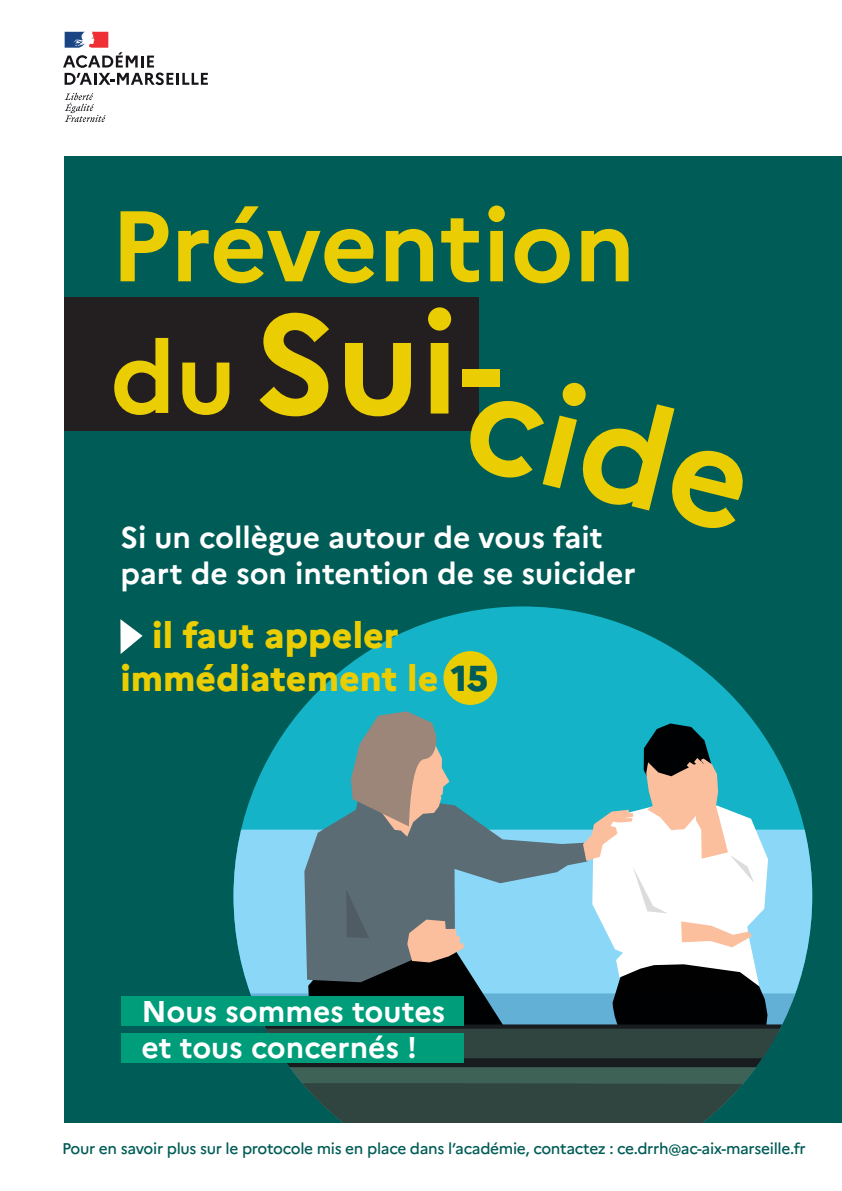
<style>
.page{position:relative;width:842px;height:1191px;background:#fff}
.page>*{position:absolute;margin:0;border:0;box-sizing:border-box;transform-origin:0 0}
.t1{font:700 140px "Marianne";color:#eacd02}
.t2{font:700 100px "Marianne";color:#eacd02}
.t3{font:800 36px/43.2px "Marianne";color:#eacd02}
.t4{font:700 30px/36px "Marianne";color:#fff}
.t5{font:500 15.5px "Marianne";letter-spacing:-.02em;color:#005c56}
.s1{color:#005c56}
</style>
<div class="page">
<div style="left:64px;top:157px;width:778px;height:966px;background:#005c56"></div>
<svg style="left:300px;top:606px;width:446px;height:105px;fill:#14b3c7"></svg>
<svg style="left:289px;top:1067px;width:467px;height:16px;background:#3b6154"></svg>
<svg style="left:302px;top:1083px;width:442px;height:40px;background:#2b4741"></svg>
<svg style="left:233px;top:711px;width:579px;height:356px;background:#609aa4"></svg>
<svg style="left:65px;top:93px;width:41px;height:29px"></svg>
<svg style="left:63px;top:32px;width:145px;height:53px"></svg>
<div style="left:443px;top:651px;width:54px;height:54px;background:#eacd02;border-radius:50%"></div>
<svg style="left:120px;top:619px;width:23px;height:35px"></svg>
<div style="left:121px;top:996px;width:343px;height:29px;background:#009d7a"></div>
<div style="left:121px;top:1033px;width:343px;height:30px;background:#009d7a"></div>
<div style="left:64px;top:297px;width:415px;height:133px;background:#231f20"></div>
<h2 class="t2" style="left:110px;top:185px;width:527px">Prévention</h2>
<h1 class="t1" style="left:254px;top:278px;width:250px">Sui-</h1>
<h2 class="t2" style="left:110px;top:316px;width:127px">du</h2>
<h1 class="t1" style="left:490px;top:331px;width:290px;rotate:14deg">cide</h1>
<h3 class="t4" style="left:120px;top:519px;width:517px">Si un collègue autour de vous fait part de son intention de se suicider</h3>
<h3 class="t3" style="left:120px;top:613px;width:369px;text-indent:32px">il faut appeler immédiatement le <span class="s1">15</span></h3>
<h3 class="t4" style="left:141px;top:993px;width:305px">Nous sommes toutes et tous concernés !</h3>
<p class="t5" style="left:62px;top:1138px;width:745px">Pour en savoir plus sur le protocole mis en place dans l’académie, contactez : ce.drrh@ac-aix-marseille.fr</p>
</div>
